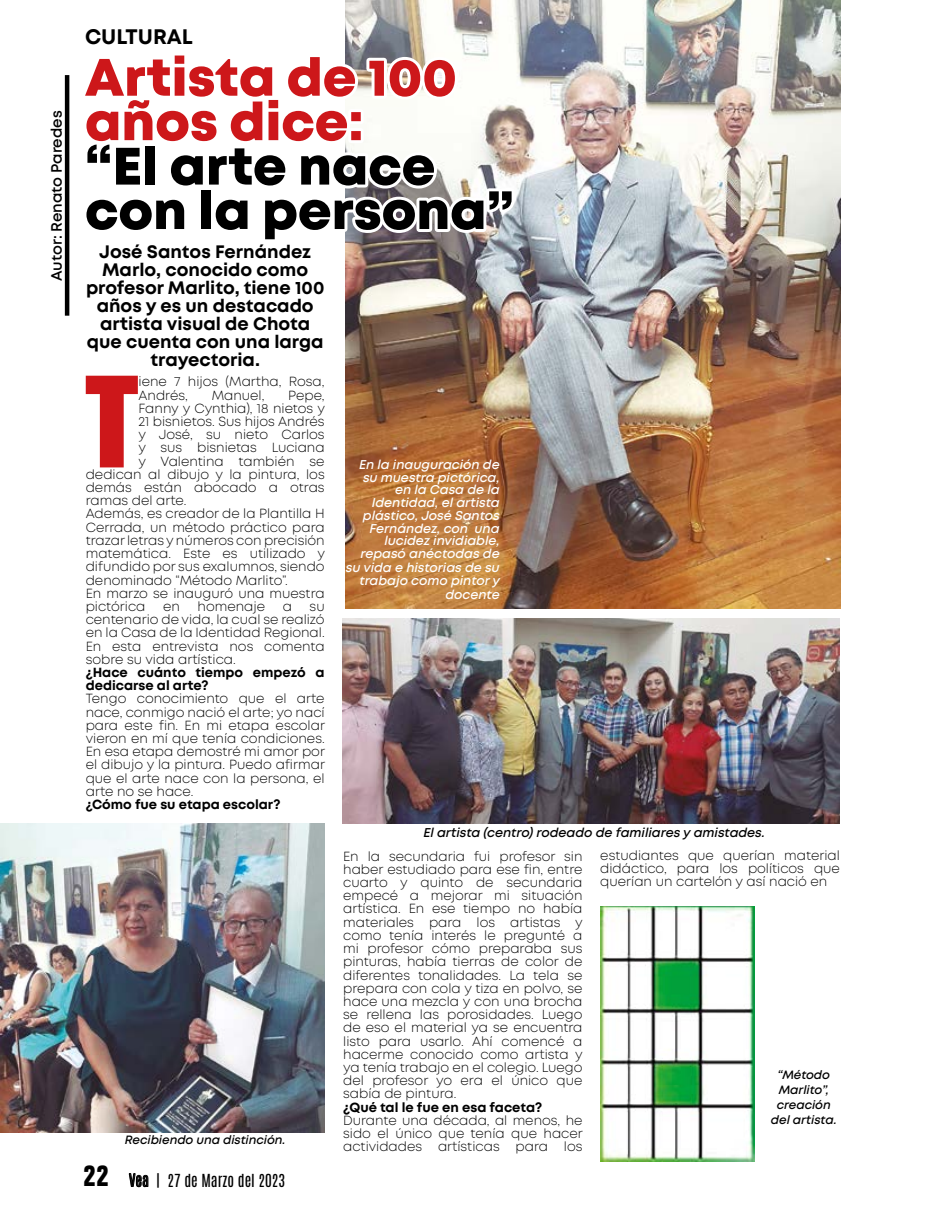
<style>
.page{position:relative;width:925px;height:1217px;background:#fff}
.page>*{position:absolute;margin:0;border:0;box-sizing:border-box;transform-origin:0 0}
.t1{font:115.95px "Impact";color:#cd171a}
.t2{font:800 52.5px/44.4px "Mont";color:#000}
.t3{font:800 52.5px/44.4px "Mont";color:#cd171a}
.t4{font:700 condensed 30px "Folio BT";color:#000}
.t5{font:700 21px "Mont";color:#000}
.t6{font:700 18px/18px "Mont";color:#000;text-align:center}
.t7{font:15px "Antonio";color:#000}
.t8{font:600 15px "Mont";color:#000}
.t9{font:300 13.2px/13.2px "Mont";color:#000;text-align:justify}
.t10{font:700 13.2px/13.2px "Mont";color:#000}
.t11{font:italic 600 12.75px/12.9px "Mont";color:#fff;text-align:right}
.t12{font:italic 600 12.75px "Mont";color:#000}
.t13{font:italic 600 12px/15px "Mont";color:#000;text-align:center}
.s1{font-size:13.5px}
</style>
<div class="page">
<svg style="left:129px;top:1173px;width:20px;height:13px"></svg>
<img style="left:345px;top:1px;width:496px;height:607px">
<img style="left:343px;top:618px;width:496px;height:205px">
<hr style="left:65px;top:75px;width:4px;height:240px;background:#000">
<svg style="left:345px;top:24px;width:172px;height:221px"></svg>
<img style="left:600px;top:906px;width:155px;height:255px">
<img style="left:0;top:823px;width:325px;height:308px">
<p class="t8" style="left:47px;top:281px;width:172px;rotate:-90deg">Autor: Renato Paredes</p>
<p class="t5" style="left:85px;top:23px;width:109px">CULTURAL</p>
<p class="t3" style="left:85px;top:56px;width:373px">Artista de 100 años dice:</p>
<p class="t2" style="left:85px;top:145px;width:430px">“El arte nace con la persona”</p>
<p class="t6" style="left:86px;top:243px;width:240px">José Santos Fernández<br>Marlo, conocido como profesor Marlito, tiene 100 años y es un destacado artista visual de Chota que cuenta con una larga trayectoria.</p>
<p class="t1" style="left:85px;top:332px;width:55px">T</p>
<p class="t9" style="left:139px;top:375px;width:188px"><span class="s1">i</span>ene 7 hijos (Martha, Rosa,<br>Andrés,</p>
<p class="t9" style="left:212px;top:388px;width:54px">Manuel,</p>
<p class="t9" style="left:288px;top:388px;width:38px">Pepe,</p>
<p class="t9" style="left:139px;top:401px;width:188px">Fanny y Cynthia), 18 nietos y</p>
<p class="t9" style="left:139px;top:415px;width:188px">21 bisnietos. Sus hijos Andrés</p>
<p class="t9" style="left:139px;top:428px;width:188px">y José, su nieto Carlos</p>
<p class="t9" style="left:139px;top:441px;width:188px">y sus bisnietas Luciana</p>
<p class="t9" style="left:139px;top:454px;width:188px">y Valentina también se</p>
<p class="t9" style="left:86px;top:467px;width:240px">dedican al dibujo y la pintura, los</p>
<p class="t9" style="left:86px;top:481px;width:240px">demás están abocado a otras</p>
<p class="t9" style="left:86px;top:494px;width:102px">ramas del arte.</p>
<p class="t9" style="left:86px;top:507px;width:241px">Además, es creador de la Plantilla H Cerrada, un método práctico para trazar letras y números con precisión matemática. Este es utilizado y difundido por sus exalumnos, siendo denominado “Método Marlito”.</p>
<p class="t9" style="left:86px;top:586px;width:240px">En marzo se inauguró una muestra pictórica</p>
<p class="t9" style="left:163px;top:599px;width:18px">en</p>
<p class="t9" style="left:198px;top:599px;width:69px">homenaje</p>
<p class="t9" style="left:283px;top:599px;width:11px">a</p>
<p class="t9" style="left:86px;top:599px;width:240px;text-indent:224px">su centenario de vida, la cual se realizó en la Casa de la Identidad Regional.</p>
<p class="t9" style="left:86px;top:639px;width:240px">En esta entrevista nos comenta sobre su vida artística.</p>
<p class="t10" style="left:86px;top:665px;width:240px">¿Hace cuánto tiempo empezó a dedicarse al arte?</p>
<p class="t9" style="left:86px;top:692px;width:241px">Tengo conocimiento que el arte nace, conmigo nació el arte; yo nací para este fin. En mi etapa escolar vieron en mí que tenía condiciones.<br>En esa etapa demostré mi amor por el dibujo y la pintura. Puedo afirmar que el arte nace con la persona, el arte no se hace.</p>
<p class="t10" style="left:86px;top:797px;width:196px">¿Cómo fue su etapa escolar?</p>
<p class="t4" style="left:83px;top:1157px;width:28px">22</p>
<p class="t13" style="left:125px;top:1132px;width:162px">Recibiendo una distinción.</p>
<p class="t7" style="left:129px;top:1168px;width:158px">Vea | 27 de Marzo del 2023</p>
<p class="t11" style="left:346px;top:458px;width:156px">En la inauguración de su muestra pictórica, en la Casa de la<br>Identidad, el artista plástico, José Santos<br>Fernández, con una lucidez invidiable, repasó anéctodas de su vida e historias de su trabajo como pintor y docente</p>
<p class="t12" style="left:423px;top:823px;width:343px">El artista (centro) rodeado de familiares y amistades.</p>
<p class="t9" style="left:343px;top:849px;width:241px">En la secundaria fui profesor sin haber estudiado para ese fin, entre cuarto y quinto de secundaria empecé a mejorar mi situación artística. En ese tiempo no había materiales para los artistas y como tenía interés le pregunté a mi profesor cómo preparaba sus pinturas, había tierras de color de diferentes tonalidades. La tela se prepara con cola y tiza en polvo, se hace una mezcla y con una brocha se rellena las porosidades. Luego de eso el material ya se encuentra listo para usarlo. Ahí comencé a hacerme conocido como artista y ya tenía trabajo en el colegio. Luego del profesor yo era el único que sabía de pintura.</p>
<p class="t10" style="left:343px;top:1100px;width:201px">¿Qué tal le fue en esa faceta?</p>
<p class="t9" style="left:343px;top:1113px;width:241px">Durante una década, al menos, he sido el único que tenía que hacer actividades artísticas para los</p>
<p class="t9" style="left:600px;top:848px;width:241px">estudiantes que querían material didáctico, para los políticos que querían un cartelón y así nació en</p>
<p class="t13" style="left:771px;top:1066px;width:67px">“Método<br>Marlito”, creación del artista.</p>
</div>
